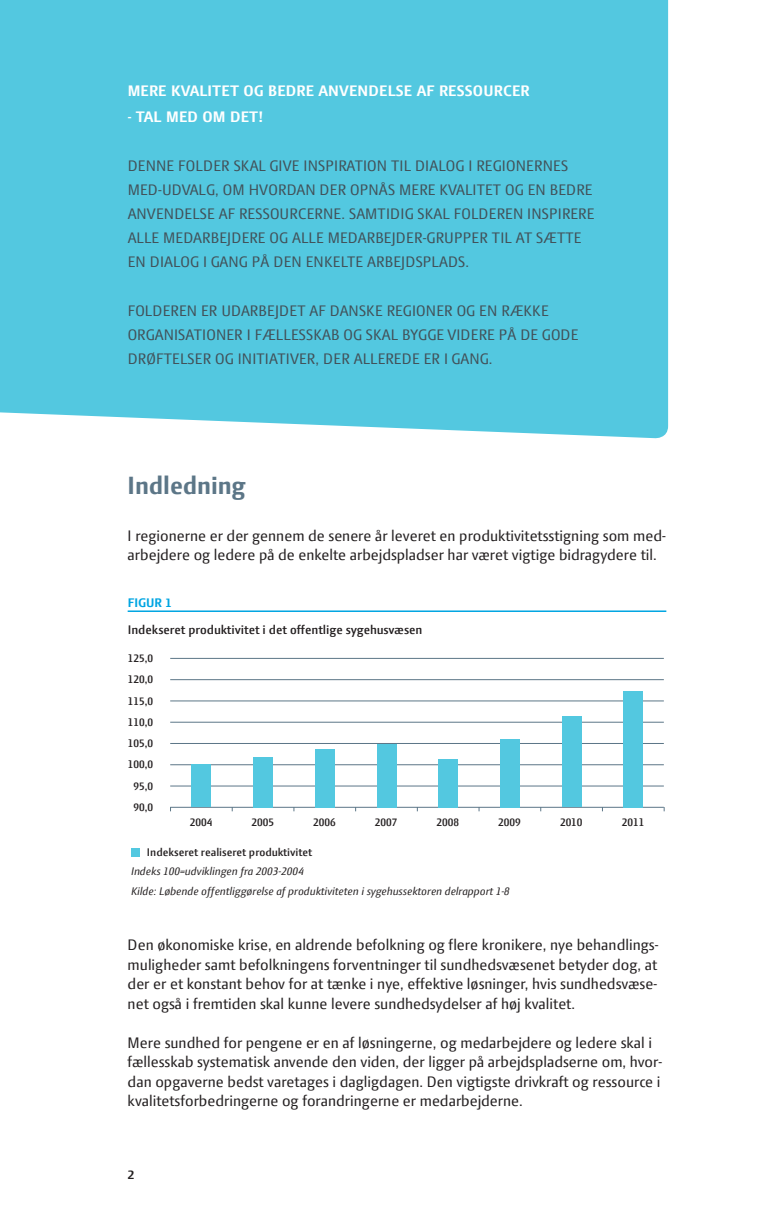
<style>
.page{position:relative;width:766px;height:1221px;background:#fff}
.page>*{position:absolute;margin:0;border:0;box-sizing:border-box;transform-origin:0 0}
.t1{font:700 27px "Press Sans";color:#5c7687}
.t2{font:16.5px/19.5px "Press Sans";color:#231f20}
.t3{font:16.5px/24px "Press Sans";letter-spacing:.01em;color:#425159}
.t4{font:700 16.5px "Press Sans";letter-spacing:.01em;color:#fff}
.t5{font:600 13.5px "Press Sans";color:#231f20}
.t6{font:700 13.5px "Press Sans";color:#00a5e2}
.t7{font:700 13.5px "Press Sans";color:#231f20}
.t8{font:italic 12px/19.5px "Press Sans";color:#231f20}
.t9{font:600 12px "Press Sans";color:#231f20}
</style>
<div class="page">
<div style="left:0;top:0;width:668px;height:438px;background:#53c8e0"></div>
<hr style="left:170px;top:807px;width:493px;height:1px;background:#5c7687">
<hr style="left:170px;top:785px;width:493px;height:1px;background:#5c7687">
<hr style="left:170px;top:764px;width:493px;height:1px;background:#5c7687">
<hr style="left:170px;top:743px;width:493px;height:1px;background:#5c7687">
<hr style="left:170px;top:722px;width:493px;height:1px;background:#5c7687">
<hr style="left:170px;top:700px;width:493px;height:1px;background:#5c7687">
<hr style="left:170px;top:679px;width:493px;height:1px;background:#5c7687">
<hr style="left:170px;top:658px;width:493px;height:1px;background:#5c7687">
<div style="left:191px;top:764px;width:20px;height:43px;background:#53c8e0"></div>
<div style="left:253px;top:757px;width:20px;height:50px;background:#53c8e0"></div>
<div style="left:315px;top:749px;width:19px;height:58px;background:#53c8e0"></div>
<div style="left:376px;top:743px;width:20px;height:64px;background:#53c8e0"></div>
<div style="left:438px;top:759px;width:20px;height:48px;background:#53c8e0"></div>
<div style="left:500px;top:739px;width:19px;height:68px;background:#53c8e0"></div>
<div style="left:561px;top:716px;width:20px;height:91px;background:#53c8e0"></div>
<div style="left:623px;top:691px;width:20px;height:116px;background:#53c8e0"></div>
<hr style="left:128px;top:610px;width:538px;height:2px;background:#00a5e2">
<div style="left:131px;top:847px;width:8px;height:9px;background:#53c8e0"></div>
<p class="t4" style="left:128px;top:83px;width:403px">MERE KVALITET OG BEDRE ANVENDELSE AF RESSOURCER</p>
<p class="t4" style="left:128px;top:109px;width:137px">- TAL MED OM DET!</p>
<p class="t3" style="left:128px;top:156px;width:468px">Denne folder skal give inspiration til dialog i regionernes MED-udvalg, om hvordan der opnås m ere kvalitet og en bedre anvendelse af ressourcerne. Samtidig skal folderen inspirere alle m edarbejdere og alle m edarbejder-grupper til at sætte en dialog i gang på den enkelte arbejdsplads.</p>
<p class="t3" style="left:128px;top:300px;width:452px">Folderen er udarbejdet af Danske Regioner og en række organisationer i fællesskab og skal bygge videre på de gode drøftelser og initiativer, der allerede er i gang.</p>
<h1 class="t1" style="left:128px;top:472px;width:120px">INDLEDNING</h1>
<p class="t2" style="left:128px;top:527px;width:539px">I regionerne er der gennem de senere år leveret en produktivitetsstigning som med&shy;arbejdere og ledere på de enkelte arbejdspladser har været vigtige bidragydere til.</p>
<p class="t6" style="left:128px;top:595px;width:8px">FIGUR</p>
<p class="t6" style="left:165px;top:595px;width:8px">1</p>
<p class="t5" style="left:128px;top:623px;width:296px">Indekseret produktivitet i det offentlige sygehusvæsen</p>
<p class="t9" style="left:128px;top:652px;width:27px">125,0</p>
<p class="t9" style="left:128px;top:673px;width:27px">120,0</p>
<p class="t9" style="left:128px;top:695px;width:27px">115,0</p>
<p class="t9" style="left:128px;top:716px;width:27px">110,0</p>
<p class="t9" style="left:128px;top:737px;width:27px">105,0</p>
<p class="t9" style="left:128px;top:758px;width:27px">100,0</p>
<p class="t9" style="left:133px;top:780px;width:21px">95,0</p>
<p class="t9" style="left:133px;top:801px;width:21px">90,0</p>
<p class="t9" style="left:190px;top:816px;width:24px">2004</p>
<p class="t9" style="left:251px;top:816px;width:24px">2005</p>
<p class="t9" style="left:313px;top:816px;width:24px">2006</p>
<p class="t9" style="left:375px;top:816px;width:24px">2007</p>
<p class="t9" style="left:436px;top:816px;width:24px">2008</p>
<p class="t9" style="left:498px;top:816px;width:24px">2009</p>
<p class="t9" style="left:560px;top:816px;width:24px">2010</p>
<p class="t9" style="left:621px;top:816px;width:24px">2011</p>
<p class="t9" style="left:147px;top:846px;width:167px">Indekseret realiseret produktivitet</p>
<p class="t8" style="left:131px;top:861px;width:380px">Indeks 100=udviklingen fra 2003-2004<br>Kilde: Løbende offentliggørelse af produktiviteten i sygehussektoren delrapport 1-8</p>
<p class="t2" style="left:128px;top:937px;width:532px;text-align:justify">Den økonomiske krise, en aldrende befolkning og flere kronikere, nye behandlings&shy;muligheder samt befolkningens forventninger til sundhedsvæsenet betyder dog, at der er et konstant behov for at tænke i nye, effektive løsninger, hvis sundhedsvæse&shy;net også i fremtiden skal kunne levere sundhedsydelser af høj kvalitet.</p>
<p class="t2" style="left:128px;top:1034px;width:535px">Mere sundhed for pengene er en af løsningerne, og medarbejdere og ledere skal i fællesskab systematisk anvende den viden, der ligger på arbejdspladserne om, hvor&shy;dan opgaverne bedst varetages i dagligdagen. Den vigtigste drivkraft og ressource i kvalitetsforbedringerne og forandringerne er medarbejderne.</p>
<p class="t7" style="left:128px;top:1168px;width:8px">2</p>
</div>
